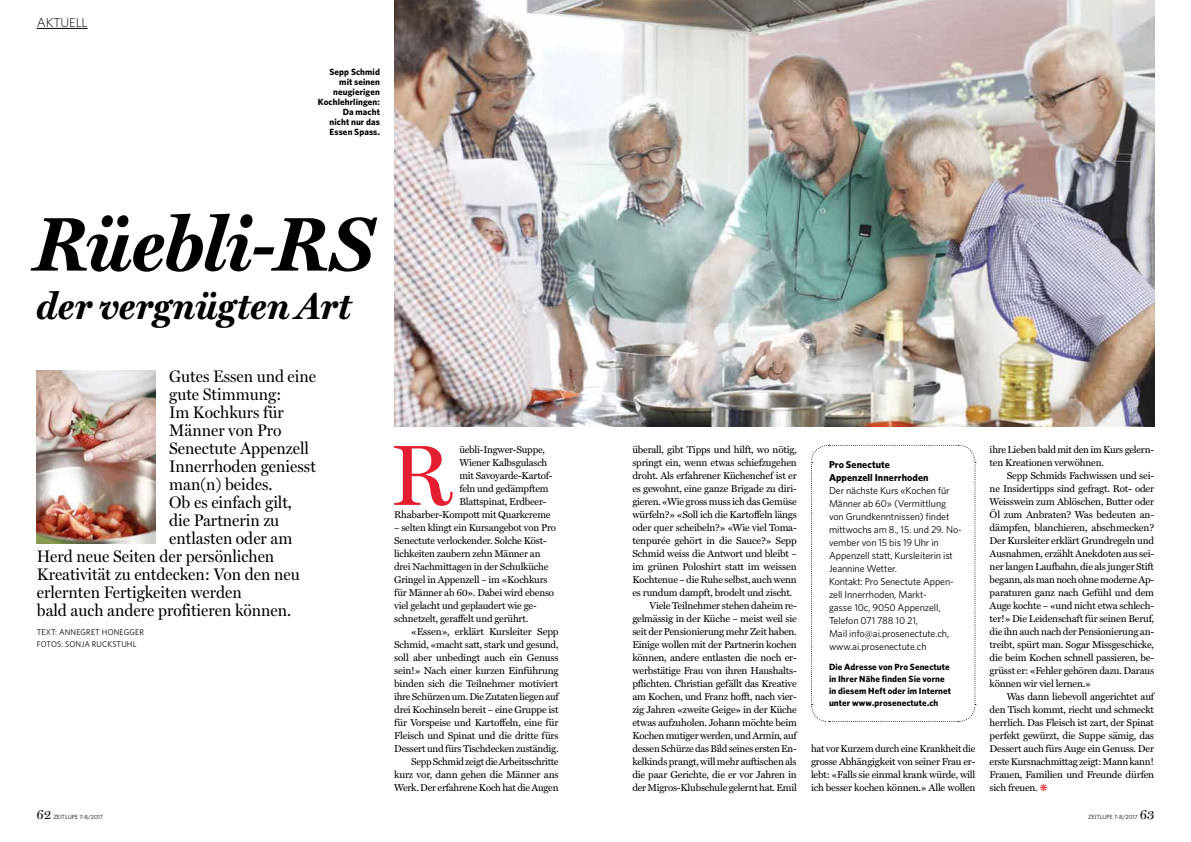
<style>
.page{position:relative;width:1191px;height:842px;background:#fff}
.page>*{position:absolute;margin:0;border:0;box-sizing:border-box;transform-origin:0 0}
.t1{font:86.1px "Miller Display";color:#e31e30}
.t2{font:italic 700 76.7px "Miller Text";letter-spacing:-.01em;color:#000;scale:.95 1}
.t3{font:italic 700 37.8px "Miller Text";color:#000;scale:.95 1}
.t4{font:16.8px "Miller Display";color:#000;scale:.95 1}
.t5{font:300 13px "Whitney";letter-spacing:-.01em;color:#000}
.t6{font:10px/13px "Miller Text";letter-spacing:-.02em;color:#000;text-align:justify}
.t7{font:10px/13px "Whitney";letter-spacing:-.01em;color:#000}
.t8{font:700 10px/13px "Whitney";letter-spacing:.01em;color:#000}
.t9{font:700 9px/10px "Whitney";letter-spacing:.01em;color:#000}
.t10{font:8.4px/12px "Whitney";letter-spacing:.02em;color:#000;scale:.95 1}
.t11{font:6px "Whitney";color:#000}
.s1{color:#e31f27}
.s2{font-family:"Miller Display";font-size:13px}
</style>
<div class="page">
<img style="left:394px;top:0;width:760px;height:427px">
<hr style="left:37px;top:28px;width:51px;height:1px;background:#000">
<svg style="left:811px;top:444px;width:165px;height:279px"></svg>
<img style="left:37px;top:370px;width:118px;height:174px">
<h3 class="t5" style="left:37px;top:14px;width:52px">Aktuell</h3>
<p class="t9" style="left:318px;top:67px;width:64px;text-align:right">Sepp Schmid mit seinen neugierigen<br>Kochlehrlingen:<br>Da macht<br>nicht nur das<br>Essen Spass.</p>
<h2 class="t2" style="left:34px;top:182px;width:359px">Rüebli-RS</h2>
<h3 class="t3" style="left:36px;top:276px;width:333px">der vergnügten Art</h3>
<h3 class="t4" style="left:169px;top:366px;width:156px">Gutes Essen und eine</h3>
<h3 class="t4" style="left:169px;top:384px;width:120px">gute Stimmung:</h3>
<h3 class="t4" style="left:169px;top:402px;width:122px">Im Kochkurs für</h3>
<h3 class="t4" style="left:169px;top:420px;width:120px">Männer von Pro</h3>
<h3 class="t4" style="left:169px;top:438px;width:149px">Senectute Appenzell</h3>
<h3 class="t4" style="left:169px;top:456px;width:156px">Innerrhoden geniesst</h3>
<h3 class="t4" style="left:169px;top:474px;width:110px">man(n) beides.</h3>
<h3 class="t4" style="left:169px;top:492px;width:131px">Ob es einfach gilt,</h3>
<h3 class="t4" style="left:169px;top:510px;width:117px">die Partnerin zu</h3>
<h3 class="t4" style="left:169px;top:528px;width:131px">entlasten oder am</h3>
<h3 class="t4" style="left:37px;top:546px;width:251px">Herd neue Seiten der persönlichen</h3>
<h3 class="t4" style="left:37px;top:564px;width:278px">Kreativität zu entdecken: Von den neu</h3>
<h3 class="t4" style="left:37px;top:582px;width:217px">erlernten Fertigkeiten werden</h3>
<h3 class="t4" style="left:37px;top:600px;width:269px">bald auch andere profitieren können.</h3>
<p class="t10" style="left:37px;top:626px;width:114px">Text: Ann eg ret Hon egg er<br>Fotos: Sonja</p>
<p class="t10" style="left:92px;top:638px;width:48px">Ruckstuh l</p>
<h1 class="t1" style="left:390px;top:424px;width:64px">R</h1>
<p class="t6" style="left:459px;top:442px;width:87px">üebli-Ingwer-Suppe,</p>
<p class="t6" style="left:459px;top:455px;width:90px">Wiener Kalbsgulasch</p>
<p class="t6" style="left:459px;top:468px;width:95px">mit Savoyarde-Kartof-</p>
<p class="t6" style="left:459px;top:481px;width:91px">feln und gedämpftem</p>
<p class="t6" style="left:459px;top:494px;width:89px">Blattspinat, Erdbeer-</p>
<p class="t6" style="left:394px;top:507px;width:158px">Rhabarber-Kompott mit Quarkcreme</p>
<p class="t6" style="left:394px;top:520px;width:163px;text-align:left">– selten klingt ein Kursangebot von Pro Senectute verlockender. Solche Köst&shy;lichkeiten zaubern zehn Männer an drei Nachmittagen in der Schulküche Gringel in Appenzell – im «Kochkurs für Männer ab 60». Dabei wird ebenso viel gelacht und geplaudert wie ge&shy;schnetzelt, geraffelt und gerührt.</p>
<p class="t6" style="left:394px;top:624px;width:166px;text-align:right">«Essen», erklärt Kursleiter Sepp Schmid, «macht satt, stark und gesund, soll aber unbedingt auch ein Genuss sein!» Nach einer kurzen Einführung binden sich die Teilnehmer motiviert ihre Schürzen um. Die Zutaten liegen auf drei Kochinseln bereit – eine Gruppe ist für Vorspeise und Kartoffeln, eine für Fleisch und Spinat und die dritte fürs Dessert und fürs Tischdecken zuständig.<br>Sepp Schmid zeigt die Arbeitsschritte kurz vor, dann gehen die Männer ans Werk. Der erfahrene Koch hat die Augen</p>
<p class="t6" style="left:632px;top:442px;width:166px">überall, gibt Tipps und hilft, wo nötig,</p>
<p class="t6" style="left:632px;top:455px;width:166px">springt ein, wenn etwas schiefzugehen</p>
<p class="t6" style="left:632px;top:468px;width:166px">droht. Als erfahrener Küchenchef ist er</p>
<p class="t6" style="left:632px;top:481px;width:166px">es gewohnt, eine ganze Brigade zu diri-</p>
<p class="t6" style="left:632px;top:494px;width:166px">gieren. «Wie gross muss ich das Gemüse</p>
<p class="t6" style="left:632px;top:507px;width:166px">würfeln?» «Soll ich die Kartoffeln längs</p>
<p class="t6" style="left:632px;top:520px;width:166px">oder quer scheibeln?» «Wie viel Toma-</p>
<p class="t6" style="left:632px;top:533px;width:166px">tenpurée gehört in die Sauce?» Sepp</p>
<p class="t6" style="left:632px;top:546px;width:166px">Schmid weiss die Antwort und bleibt –</p>
<p class="t6" style="left:632px;top:559px;width:166px">im grünen Poloshirt statt im weissen</p>
<p class="t6" style="left:632px;top:572px;width:166px">Kochtenue – die Ruhe selbst, auch wenn</p>
<p class="t6" style="left:632px;top:585px;width:161px">es rundum dampft, brodelt und zischt.</p>
<p class="t6" style="left:649px;top:598px;width:149px">Viele Teilnehmer stehen daheim re-</p>
<p class="t6" style="left:632px;top:611px;width:166px">gelmässig in der Küche – meist weil sie</p>
<p class="t6" style="left:632px;top:624px;width:166px">seit der Pensionierung mehr Zeit haben.</p>
<p class="t6" style="left:632px;top:637px;width:166px">Einige wollen mit der Partnerin kochen</p>
<p class="t6" style="left:632px;top:650px;width:166px">können, andere entlasten die noch er-</p>
<p class="t6" style="left:632px;top:663px;width:166px">werbstätige Frau von ihren Haushalts-</p>
<p class="t6" style="left:632px;top:676px;width:166px">pflichten. Christian gefällt das Kreative</p>
<p class="t6" style="left:632px;top:689px;width:166px">am Kochen, und Franz hofft, nach vier-</p>
<p class="t6" style="left:632px;top:702px;width:166px">zig Jahren «zweite Geige» in der Küche</p>
<p class="t6" style="left:632px;top:715px;width:166px">etwas aufzuholen. Johann möchte beim</p>
<p class="t6" style="left:632px;top:728px;width:166px">Kochen mutiger werden, und Armin, auf</p>
<p class="t6" style="left:632px;top:741px;width:166px">dessen Schürze das Bild seines ersten En-</p>
<p class="t6" style="left:632px;top:754px;width:166px">kelkinds prangt, will mehr auftischen als</p>
<p class="t6" style="left:632px;top:767px;width:166px">die paar Gerichte, die er vor Jahren in</p>
<p class="t6" style="left:632px;top:780px;width:166px">der Migros-Klubschule gelernt hat. Emil</p>
<p class="t8" style="left:829px;top:458px;width:101px">Pro Senectute<br>Appenzell Innerrhoden</p>
<p class="t7" style="left:829px;top:484px;width:134px">Der nächste Kurs «Kochen für<br>Männer ab 60» (Vermittlung von Grundkenntnissen) findet mittwochs am 8., 15. und 29. No&shy;vember von 15 bis 19 U hr in<br>Appenzell statt, Kursleiterin ist<br>Jeannine Wetter.<br>Kontakt: Pro Senectute Appen&shy;zell I nnerrhoden, Markt-<br>gasse 10c, 9050 Appenzell, -Telefon 071 788 10 21,<br>Mail info@ai.prosenectute.ch, www.ai.prosenectute.ch</p>
<p class="t9" style="left:829px;top:661px;width:124px;line-height:12px">Die Adresse von Pro Senectute in Ihrer Nähe finden Sie vorne in diesem Heft oder im Internet unter www.prosenectute.ch</p>
<p class="t6" style="left:811px;top:741px;width:166px">hat vor Kurzem durch eine Krankheit die grosse Abhängigkeit von seiner Frau er&shy;lebt: «Falls sie einmal krank würde, will ich besser kochen können.» Alle wollen</p>
<p class="t6" style="left:989px;top:442px;width:166px">ihre Lieben bald mit den im Kurs gelern&shy;ten Kreationen verwöhnen.</p>
<p class="t6" style="left:989px;top:468px;width:166px;text-indent:17px">Sepp Schmids Fachwissen und sei&shy;ne Insidertipps sind gefragt. Rot- oder Weisswein zum Ablöschen, Butter oder Öl zum Anbraten? Was bedeuten an&shy;dämpfen, blanchieren, abschmecken?<br>Der Kursleiter erklärt Grundregeln und Ausnahmen, erzählt Anekdoten aus sei&shy;ner langen Laufbahn, die als junger Stift begann, als man noch ohne moderne Ap&shy;paraturen ganz nach Gefühl und dem Auge kochte – «und nicht etwa schlech&shy;ter!» Die Leidenschaft für seinen Beruf, die ihn auch nach der Pensionierung an&shy;treibt, spürt man. Sogar Missgeschicke, die beim Kochen schnell passieren, be&shy;grüsst er: «Fehler gehören dazu. Daraus können wir viel lernen.»</p>
<p class="t6" style="left:989px;top:689px;width:166px;text-indent:17px">Was dann liebevoll angerichtet auf den Tisch kommt, riecht und schmeckt herrlich. Das Fleisch ist zart, der Spinat perfekt gewürzt, die Suppe sämig, das Dessert auch fürs Auge ein Genuss. Der erste Kursnachmittag zeigt: Mann kann!<br>Frauen, Familien und Freunde dürfen sich freuen. <span class="s1">❋</span></p>
<p class="t11" style="left:37px;top:813px;width:68px"><span class="s2">62</span> Zeitlupe 7-8/2017</p>
<p class="t11" style="left:1088px;top:813px;width:68px">Zeitlupe 7-8/2017 <span class="s2">63</span></p>
</div>
